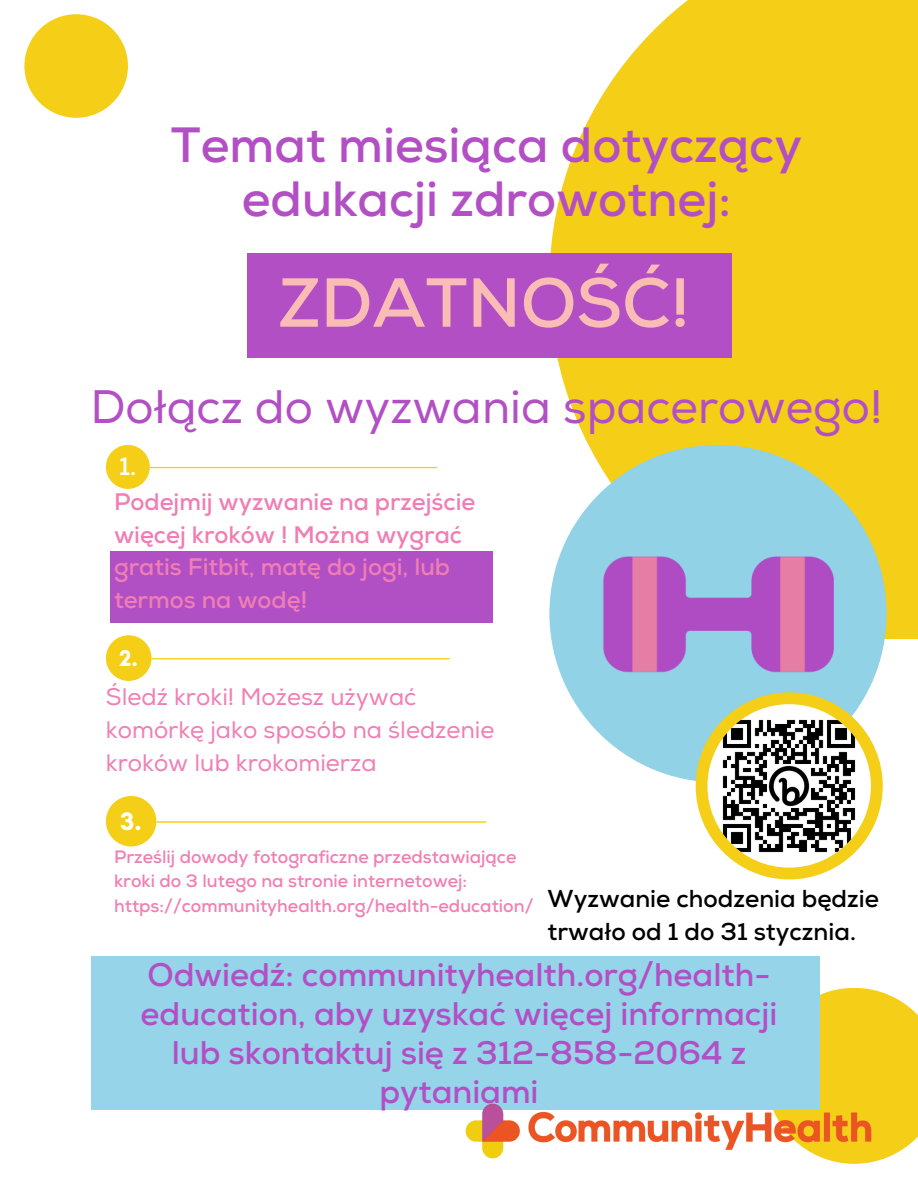
<style>
.page{position:relative;width:918px;height:1188px;background:#fff}
.page>*{position:absolute;margin:0;border:0;box-sizing:border-box;transform-origin:0 0}
.t1{font:700 69.15px "Nexa";color:#fabdb5}
.t2{font:700 49.5px/54px "Nexa";color:#b34fc5;text-align:center}
.t3{font:46.95px "Nexa";color:#b34fc5}
.t4{font:700 32.7px/39.2px "Nexa";color:#b34fc5;text-align:center}
.t5{font:700 25.8px "Glacial Indifference";color:#fff}
.t6{font:700 25.5px "Nexa";color:#fff}
.t7{font:700 24.45px/33.8px "Nexa";color:#000}
.t8{font:700 23.85px/32.7px "Nexa";color:#f07eb4}
.t9{font:23.85px/32.7px "Nexa";color:#f07eb4}
.t10{font:700 23.25px "Glacial Indifference";color:#fff}
.t11{font:700 17.85px/24.8px "Nexa";color:#f07eb4}
</style>
<div class="page">
<svg style="left:549px;top:0;width:369px;height:640px;background:#f5d330"></svg>
<div style="left:24px;top:14px;width:104px;height:104px;background:#f4ce17;border-radius:50%"></div>
<svg style="left:820px;top:988px;width:98px;height:163px;background:#f4d127"></svg>
<img style="left:549px;top:445px;width:338px;height:338px;border-radius:50%">
<div style="left:106px;top:445px;width:44px;height:44px;background:#f4ce17;border-radius:50%"></div>
<hr style="left:150px;top:467px;width:287px;height:1px;background:#f4ce17">
<div style="left:106px;top:635px;width:46px;height:46px;background:#f4ce17;border-radius:50%"></div>
<hr style="left:152px;top:658px;width:297px;height:1px;background:#f4ce17">
<div style="left:106px;top:796px;width:50px;height:50px;background:#f4ce17;border-radius:50%"></div>
<hr style="left:157px;top:821px;width:329px;height:2px;background:#f4ce17">
<div style="left:247px;top:253px;width:485px;height:105px;background:#b34fc5"></div>
<div style="left:92px;top:956px;width:728px;height:154px;background:#95d4e9"></div>
<div style="left:111px;top:552px;width:382px;height:71px;background:#b14fc5"></div>
<img style="left:465px;top:1076px;width:435px;height:88px">
<div style="left:696px;top:692px;width:187px;height:187px;background:#f4ce17;border-radius:50%"></div>
<img style="left:707px;top:704px;width:164px;height:164px;border-radius:50%">
<p class="t2" style="left:171px;top:119px;width:633px">Temat miesiąca dotyczący edukacji zdrowotnej:</p>
<p class="t1" style="left:279px;top:262px;width:413px">ZDATNOŚĆ!</p>
<p class="t3" style="left:90px;top:379px;width:793px">Dołącz do wyzwania spacerowego!</p>
<h3 class="t6" style="left:119px;top:451px;width:19px">1.</h3>
<p class="t8" style="left:114px;top:486px;width:363px">Podejmij wyzwanie na przejście więcej kroków ! Można wygrać gratis Fitbit, matę do jogi, lub termos na wodę!</p>
<h2 class="t10" style="left:119px;top:644px;width:20px">2.</h2>
<p class="t9" style="left:106px;top:682px;width:390px">Śledź kroki! Możesz używać komórkę jako sposób na śledzenie kroków lub krokomierza</p>
<h4 class="t5" style="left:121px;top:806px;width:23px">3.</h4>
<p class="t11" style="left:114px;top:845px;width:421px">Prześlij dowody fotograficzne przedstawiające kroki do 3 lutego na stronie internetowej: https://communityhealth.org/health-education/</p>
<p class="t7" style="left:548px;top:882px;width:333px">Wyzwanie chodzenia będzie trwało od 1 do 31 stycznia.</p>
<p class="t4" style="left:141px;top:956px;width:638px">Odwiedź: communityhealth.org/health&shy;education, aby uzyskać więcej informacji lub skontaktuj się z 312-858-2064 z pytaniami</p>
</div>
